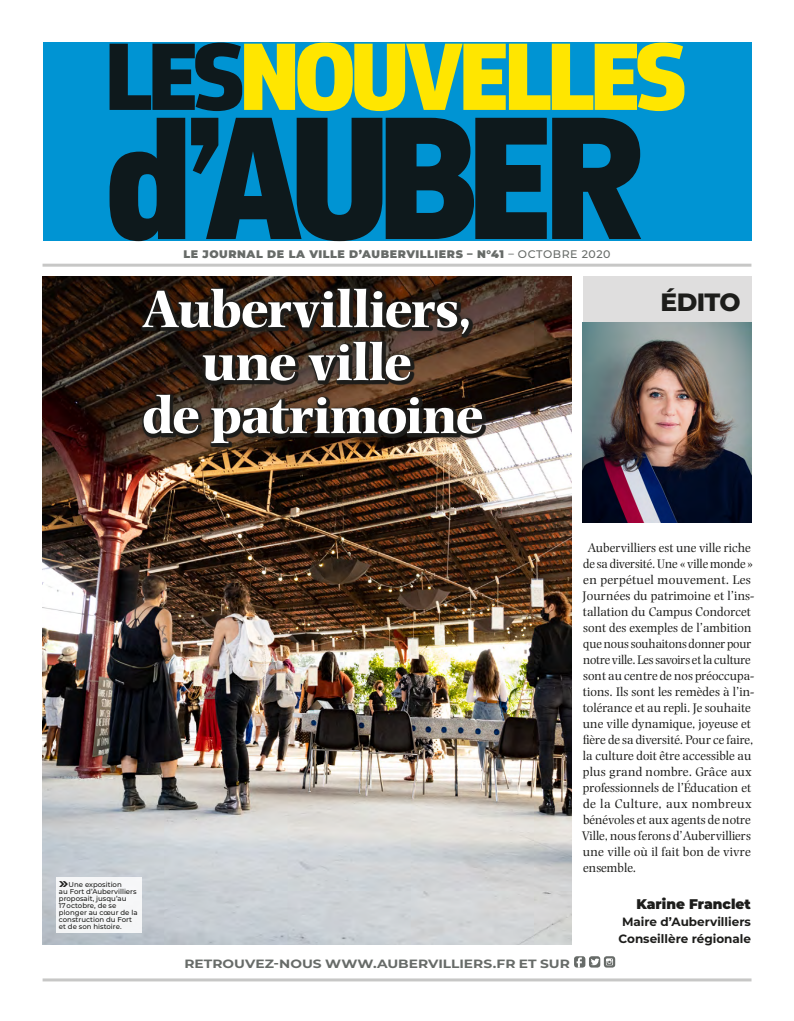
<style>
.page{position:relative;width:794px;height:1021px;background:#fff}
.page>*{position:absolute;margin:0;border:0;box-sizing:border-box;transform-origin:0 0}
._02-TITRE_1_double_p{font:700 54px/53px "Photina MT Std";letter-spacing:-.02em;color:#fff;text-align:center}
.t1{font:800 25px "Montserrat";letter-spacing:-.03em;color:#1d1d1b}
._04-TEXTE_COURANT_Si{font:900 14px "Montserrat";color:#1d1d1b}
._04-Texte{font:13px/16px "Photina MT Std";color:#1d1d1b}
.t2{font:700 12px "Montserrat";color:#1d1d1b}
.t3{font:700 12px "Montserrat";color:#676b68;scale:1.15 1}
.t4{font:900 11px "Montserrat";letter-spacing:.05em;color:#676b68}
._09-GRANDE_LÉGENDE{font:500 7px/7px "Montserrat";color:#1d1d1b}
.s1{font-weight:500}
</style>
<div class="page">
<hr style="left:43px;top:978px;width:708px;height:3px;background:#c7c7c6">
<hr style="left:43px;top:264px;width:708px;height:3px;background:#c7c7c6">
<div style="left:43px;top:43px;width:708px;height:198px;background:#0094d3"></div>
<svg style="left:110px;top:118px;width:531px;height:123px;fill:#0e191c"></svg>
<svg style="left:110px;top:43px;width:574px;height:68px"></svg>
<img style="left:43px;top:276px;width:528px;height:668px">
<div style="left:56px;top:876px;width:86px;height:56px;background:#f5f6f7"></div>
<div style="left:574px;top:956px;width:11px;height:11px;background:#676b68;border-radius:3px"></div>
<svg style="left:576px;top:957px;width:6px;height:10px"></svg>
<svg style="left:589px;top:956px;width:11px;height:11px"></svg>
<svg style="left:590px;top:958px;width:9px;height:7px"></svg>
<svg style="left:604px;top:956px;width:11px;height:11px"></svg>
<svg style="left:606px;top:958px;width:7px;height:7px"></svg>
<div style="left:135px;top:281px;width:354px;height:170px;background:#1d1d1b;opacity:.84"></div>
<div style="left:583px;top:276px;width:168px;height:46px;background:#dfdede"></div>
<img style="left:583px;top:322px;width:168px;height:200px">
<p class="t4" style="left:183px;top:245px;width:429px">LE JOURNAL DE LA VILLE D’AUBERVILLIERS – N°41 <span class="s1">– Octo bre 2020</span></p>
<p class="_02-TITRE_1_double_p" style="left:142px;top:283px;width:343px">Aubervilliers, une ville<br>de patrimoine</p>
<p class="t1" style="left:660px;top:283px;width:82px">ÉDITO</p>
<p class="_09-GRANDE_LÉGENDE" style="left:59px;top:880px;width:80px;text-indent:10px">Une exposition<br>au Fort d’Aubervilliers proposait, jusqu’au<br>17 octobre, de se plonger au cœur de la construction du Fort et de son histoire.</p>
<p class="t3" style="left:184px;top:954px;width:337px">RETROUVEZ-NOUS WWW.AUBERVILLIERS.FR ET SUR</p>
<p class="_04-Texte" style="left:581px;top:540px;width:174px;text-indent:6px">Aubervilliers est une ville riche de sa diversité. Une « ville monde » en perpétuel mouvement. Les<br>Journées du patrimoine et l’ins&shy;tallation du Campus Condorcet sont des exemples de l’ambition que nous souhaitons donner pour notre ville. Les savoirs et la culture sont au centre de nos préoccupa&shy;tions. Ils sont les remèdes à l’in&shy;tolérance et au repli. Je souhaite une ville dynamique, joyeuse et fière de sa diversité. Pour ce faire, la culture doit être accessible au plus grand nombre. Grâce aux professionnels de l’Éducation et de la Culture, aux nombreux bénévoles et aux agents de notre<br>Ville, nous ferons d’Aubervilliers une ville où il fait bon de vivre ensemble.</p>
<p class="_04-TEXTE_COURANT_Si" style="left:636px;top:893px;width:116px">Karine Franclet</p>
<p class="t2" style="left:622px;top:913px;width:130px">Maire d’Aubervilliers</p>
<p class="t2" style="left:618px;top:930px;width:134px">Conseillère régionale</p>
</div>
